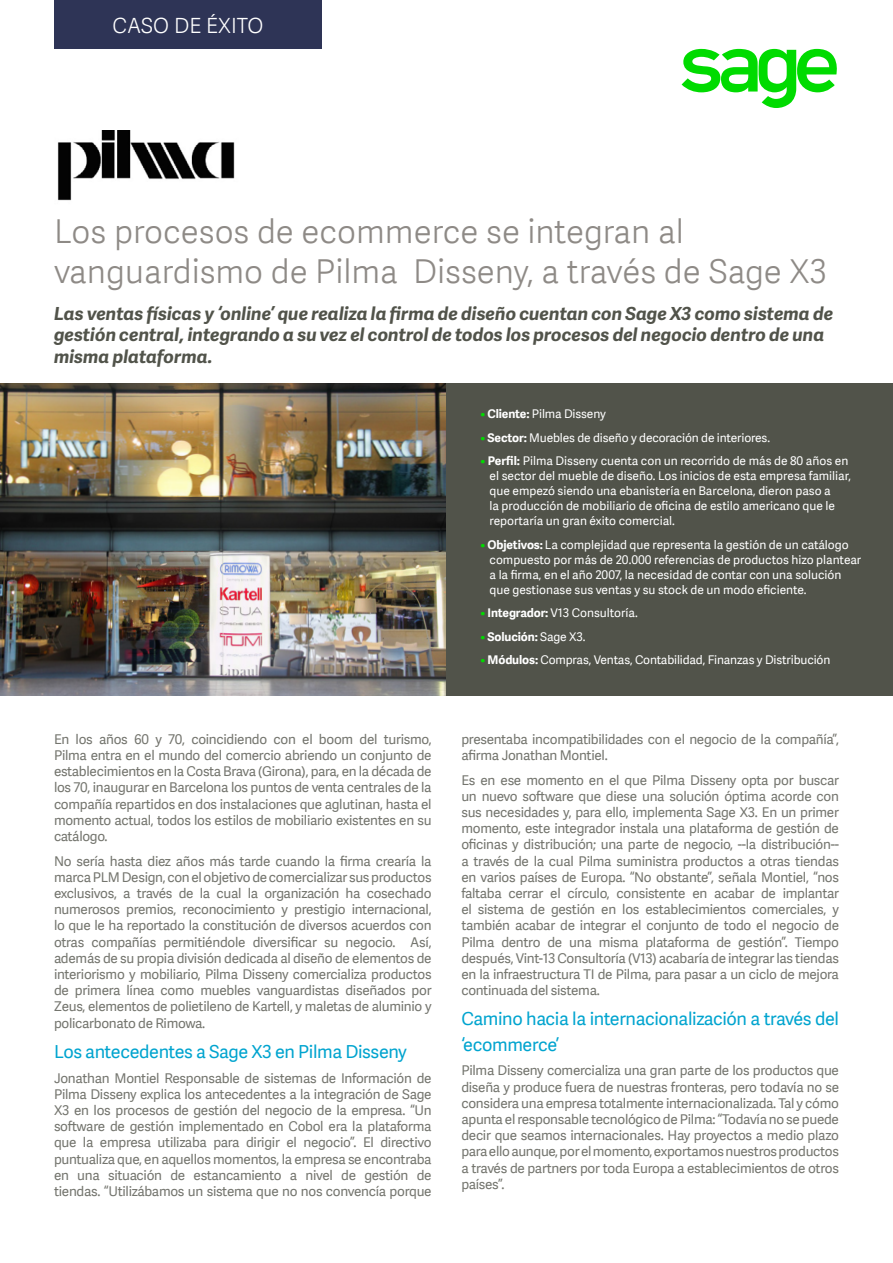
<style>
.page{position:relative;width:893px;height:1263px;background:#fff}
.page>*{position:absolute;margin:0;border:0;box-sizing:border-box;transform-origin:0 0}
.t1{font:33px/39.6px "Adelle Sans SAGE Lt";color:#8e8a86}
.t2{font:21px "Adelle Sans SAGE Lt";color:#fff}
.t3{font:italic 700 18px/21.6px "Adelle Sans SAGE";color:#51534a}
.t4{font:18px/25.2px "Adelle Sans SAGE";letter-spacing:-.02em;color:#00a4cf}
.t5{font:13.5px/16.2px "Adelle Sans SAGE";letter-spacing:-.02em;color:#74756e;text-align:justify}
.t6{font:12px/15px "Adelle Sans SAGE";color:#fff}
.t7{font:700 12px "Adelle Sans SAGE";letter-spacing:-.01em;color:#fff}
.s1{font-weight:700;color:#00db00}
.s2{font-weight:700}
.s3{color:#00db00}
.s4{font-weight:400}
</style>
<div class="page">
<div style="left:54px;top:0;width:268px;height:49px;background:#2e3456"></div>
<img style="left:0;top:384px;width:446px;height:312px">
<div style="left:446px;top:384px;width:447px;height:312px;background:#51534a"></div>
<svg style="left:682px;top:49px;width:155px;height:59px"></svg>
<img style="left:57px;top:131px;width:178px;height:70px">
<h2 class="t2" style="left:113px;top:10px;width:152px">CASO DE ÉXITO</h2>
<h1 class="t1" style="left:54px;top:211px;width:775px">Los procesos de ecommerce se integran al vanguardismo de Pilma Disseny, a través de Sage X3</h1>
<h3 class="t3" style="left:54px;top:302px;width:781px">Las ventas físicas y ‘online’ que realiza la firma de diseño cuentan con Sage X3 como sistema de gestión central, integrando a su vez el control de todos los procesos del negocio dentro de una misma plataforma.</h3>
<p class="t5" style="left:54px;top:730px;width:379px">En los años 60 y 70, coincidiendo con el boom del turismo, Pilma entra en el mundo del comercio abriendo un conjunto de establecimientos en la Costa Brava (Girona), para, en la década de los 70, inaugurar en Barcelona los puntos de venta centrales de la compañía repartidos en dos instalaciones que aglutinan, hasta el momento actual, todos los estilos de mobiliario existentes en su catálogo.</p>
<p class="t5" style="left:54px;top:852px;width:379px">No sería hasta diez años más tarde cuando la firma crearía la marca PLM Design, con el objetivo de comercializar sus productos exclusivos, a través de la cual la organización ha cosechado numerosos premios, reconocimiento y prestigio internacional, lo que le ha reportado la constitución de diversos acuerdos con otras compañías permitiéndole diversificar su negocio. Así, además de su propia división dedicada al diseño de elementos de interiorismo y mobiliario, Pilma Disseny comercializa productos de primera línea como muebles vanguardistas diseñados por Zeus, elementos de polietileno de Kartell, y maletas de aluminio y policarbonato de Rimowa.</p>
<h3 class="t4" style="left:54px;top:1038px;width:354px">Los antecedentes a Sage X3 en Pilma Disseny</h3>
<p class="t5" style="left:54px;top:1069px;width:379px">Jonathan Montiel Responsable de sistemas de Información de Pilma Disseny explica los antecedentes a la integración de Sage X3 en los procesos de gestión del negocio de la empresa. “Un software de gestión implementado en Cobol era la plataforma que la empresa utilizaba para dirigir el negocio”. El directivo puntualiza que, en aquellos momentos, la empresa se encontraba en una situación de estancamiento a nivel de gestión de tiendas. “Utilizábamos un sistema que no nos convencía porque</p>
<p class="t6" style="left:480px;top:406px;width:127px"><span class="s1">•</span> <span class="s2">Cliente:</span> Pilma Disseny</p>
<p class="t6" style="left:480px;top:429px;width:291px"><span class="s1">•</span> <span class="s2">Sector:</span> Muebles de diseño y decoración de interiores.</p>
<p class="t6" style="left:490px;top:453px;width:363px;text-indent:-9px"><span class="s1">•</span> <span class="s2">Perfil:</span> Pilma Disseny cuenta con un recorrido de más de 80 años en el sector del mueble de diseño. Los inicios de esta empresa familiar, que empezó siendo una ebanistería en Barcelona, dieron paso a<br>la producción de mobiliario de oficina de estilo americano que le reportaría un gran éxito comercial.</p>
<p class="t6" style="left:490px;top:536px;width:373px;text-indent:-9px"><span class="s1">•</span> <span class="s2">Objetivos:</span> La complejidad que representa la gestión de un catálogo compuesto por más de 20.000 referencias de productos hizo plantear a la firma, en el año 2007, la necesidad de contar con una solución que gestionase sus ventas y su stock de un modo eficiente.</p>
<p class="t6" style="left:480px;top:605px;width:159px"><span class="s1">•</span> <span class="s2">Integrador:</span> V13 Consultoría.</p>
<p class="t7" style="left:480px;top:628px;width:107px"><span class="s3">•</span> Solución: <span class="s4">Sage X3.</span></p>
<p class="t6" style="left:480px;top:652px;width:352px"><span class="s1">•</span> <span class="s2">Módulos:</span> Compras, Ventas, Contabilidad, Finanzas y Distribución</p>
<p class="t5" style="left:461px;top:730px;width:379px">presentaba incompatibilidades con el negocio de la compañía”, afirma Jonathan Montiel.</p>
<p class="t5" style="left:461px;top:771px;width:379px">Es en ese momento en el que Pilma Disseny opta por buscar un nuevo software que diese una solución óptima acorde con sus necesidades y, para ello, implementa Sage X3. En un primer momento, este integrador instala una plataforma de gestión de oficinas y distribución; una parte de negocio, --la distribución-- a través de la cual Pilma suministra productos a otras tiendas en varios países de Europa. “No obstante”, señala Montiel, “nos faltaba cerrar el círculo, consistente en acabar de implantar el sistema de gestión en los establecimientos comerciales, y también acabar de integrar el conjunto de todo el negocio de Pilma dentro de una misma plataforma de gestión”. Tiempo después, Vint-13 Consultoría (V13) acabaría de integrar las tiendas en la infraestructura TI de Pilma, para pasar a un ciclo de mejora continuada del sistema.</p>
<h3 class="t4" style="left:461px;top:1006px;width:379px">Camino hacia la internacionalización a través del ‘ecommerce’</h3>
<p class="t5" style="left:461px;top:1062px;width:379px">Pilma Disseny comercializa una gran parte de los productos que diseña y produce fuera de nuestras fronteras, pero todavía no se considera una empresa totalmente internacionalizada. Tal y cómo apunta el responsable tecnológico de Pilma: “Todavía no se puede decir que seamos internacionales. Hay proyectos a medio plazo para ello aunque, por el momento, exportamos nuestros productos a través de partners por toda Europa a establecimientos de otros países”.</p>
</div>
